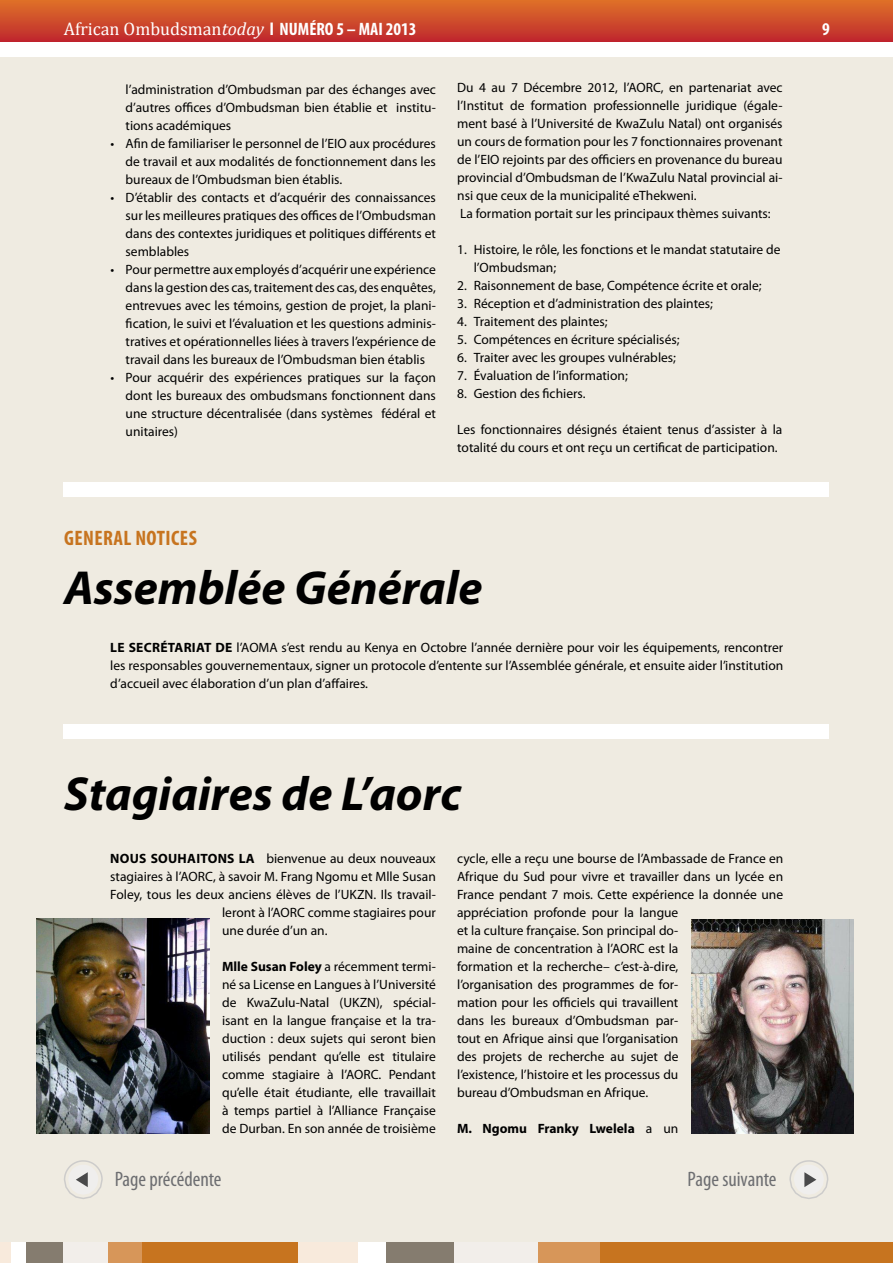
<style>
.page{position:relative;width:893px;height:1263px;background:#fff}
.page>*{position:absolute;margin:0;border:0;box-sizing:border-box;transform-origin:0 0}
.t1{font:italic 700 48px "Myriad Pro";color:#000}
.t2{font:condensed 21px "Myriad Pro";color:#6d6e71}
.t3{font:700 condensed 21px "Myriad Pro";letter-spacing:.02em;color:#c7741f}
.t4{font:18px "Cambria";color:#fff}
.t5{font:700 condensed 18px "Myriad Pro";color:#fff}
.t6{font:13.5px/18px "Myriad Pro";color:#000;text-align:justify}
.t7{font:700 13.5px "Myriad Pro";color:#000}
.s1{font-style:italic}
.s2{font-family:"Myriad Pro";font-weight:700;font-stretch:condensed}
.s3{font-weight:700}
.s4{font-weight:400}
</style>
<div class="page">
<div style="left:0;top:0;width:893px;height:42px;background:linear-gradient(to bottom,#df7228,#bf282e)"></div>
<div style="left:0;top:51px;width:893px;height:1203px;background:#efebe1"></div>
<div style="left:0;top:42px;width:893px;height:15px;background:#fff"></div>
<svg style="left:64px;top:1160px;width:39px;height:39px"></svg>
<div style="left:0;top:1243px;width:309px;height:20px;background:#f8eadc"></div>
<div style="left:11px;top:1243px;width:298px;height:20px;background:#fff"></div>
<div style="left:26px;top:1243px;width:283px;height:20px;background:#857c6f"></div>
<div style="left:63px;top:1243px;width:246px;height:20px;background:#f2eeea"></div>
<div style="left:108px;top:1243px;width:201px;height:20px;background:#d79659"></div>
<div style="left:142px;top:1243px;width:167px;height:20px;background:#c7741f"></div>
<div style="left:298px;top:1243px;width:595px;height:20px;background:#f8eadc"></div>
<div style="left:358px;top:1243px;width:535px;height:20px;background:#fff"></div>
<div style="left:386px;top:1243px;width:507px;height:20px;background:#857c6f"></div>
<div style="left:455px;top:1243px;width:438px;height:20px;background:#f2eeea"></div>
<div style="left:538px;top:1243px;width:355px;height:20px;background:#d79659"></div>
<div style="left:601px;top:1243px;width:292px;height:20px;background:#c7741f"></div>
<svg style="left:789px;top:1160px;width:40px;height:39px"></svg>
<div style="left:63px;top:482px;width:765px;height:15px;background:#fff"></div>
<img style="left:37px;top:918px;width:172px;height:215px">
<img style="left:691px;top:920px;width:162px;height:213px">
<div style="left:63px;top:724px;width:765px;height:15px;background:#fff"></div>
<h3 class="t4" style="left:64px;top:18px;width:354px">African Ombudsman<span class="s1">today</span> <span class="s2">l NUMÉRO 5 – MAI 2013</span></h3>
<p class="t6" style="left:126px;top:80px;width:312px">l’administration d’Ombudsman par des échanges avec d’autres offices d’Ombudsman bien établie et institu&shy;tions académiques</p>
<p class="t6" style="left:126px;top:134px;width:312px;text-indent:-15px">• Afin de familiariser le personnel de l’EIO aux procédures de travail et aux modalités de fonctionnement dans les bureaux de l’Ombudsman bien établis.</p>
<p class="t6" style="left:126px;top:188px;width:312px;text-indent:-15px">• D’établir des contacts et d’acquérir des connaissances sur les meilleures pratiques des offices de l’Ombudsman dans des contextes juridiques et politiques différents et semblables</p>
<p class="t6" style="left:126px;top:260px;width:312px;text-indent:-15px">• Pour permettre aux employés d’acquérir une expérience dans la gestion des cas, traitement des cas, des enquêtes, entrevues avec les témoins, gestion de projet, la plani&shy;fication, le suivi et l’évaluation et les questions adminis&shy;tratives et opérationnelles liées à travers l’expérience de travail dans les bureaux de l’Ombudsman bien établis</p>
<p class="t6" style="left:126px;top:368px;width:312px;text-indent:-15px">• Pour acquérir des expériences pratiques sur la façon dont les bureaux des ombudsmans fonctionnent dans une structure décentralisée (dans systèmes fédéral et unitaires)</p>
<p class="t6" style="left:457px;top:79px;width:327px;text-align:left">Du 4 au 7 Décembre 2012, l’AORC, en partenariat avec l’Institut de formation professionnelle juridique (égale&shy;ment basé à l’Université de KwaZulu Natal) ont organisés un cours de formation pour les 7 fonctionnaires provenant de l’EIO rejoints par des officiers en provenance du bureau provincial d’Ombudsman de l’KwaZulu Natal provincial ai&shy;nsi que ceux de la municipalité eThekweni.<br>La formation portait sur les principaux thèmes suivants:</p>
<p class="t6" style="left:474px;top:240px;width:308px;text-indent:-16px">1. Histoire, le rôle, les fonctions et le mandat statutaire de l’Ombudsman;</p>
<p class="t6" style="left:457px;top:276px;width:306px">2. Raisonnement de base, Compétence écrite et orale;</p>
<p class="t6" style="left:457px;top:294px;width:257px">3. Réception et d’administration des plaintes;</p>
<p class="t6" style="left:457px;top:312px;width:152px">4. Traitement des plaintes;</p>
<p class="t6" style="left:457px;top:330px;width:224px">5. Compétences en écriture spécialisés;</p>
<p class="t6" style="left:457px;top:348px;width:220px">6. Traiter avec les groupes vulnérables;</p>
<p class="t6" style="left:457px;top:366px;width:172px">7. Évaluation de l’information;</p>
<p class="t6" style="left:457px;top:384px;width:130px">8. Gestion des fichiers.</p>
<p class="t6" style="left:457px;top:420px;width:327px">Les fonctionnaires désignés étaient tenus d’assister à la totalité du cours et ont reçu un certificat de participation.</p>
<h2 class="t3" style="left:64px;top:524px;width:125px">GENERAL NOTICES</h2>
<h1 class="t1" style="left:64px;top:556px;width:420px">Assemblée Générale</h1>
<p class="t6" style="left:110px;top:639px;width:675px"><span class="s3">LE SECRÉTARIAT DE</span> l’AOMA s’est rendu au Kenya en Octobre l’année dernière pour voir les équipements, rencontrer les responsables gouvernementaux, signer un protocole d’entente sur l’Assemblée générale, et ensuite aider l’institution d’accueil avec élaboration d’un plan d’affaires.</p>
<h1 class="t1" style="left:64px;top:763px;width:399px">Stagiaires de L’aorc</h1>
<p class="t6" style="left:110px;top:850px;width:327px"><span class="s3">NOUS SOUHAITONS LA</span> bienvenue au deux nouveaux</p>
<p class="t6" style="left:110px;top:868px;width:327px">stagiaires à l’AORC, à savoir M. Frang Ngomu et Mlle Susan</p>
<p class="t6" style="left:110px;top:886px;width:327px">Foley, tous les deux anciens élèves de l’UKZN. Ils travail-</p>
<p class="t6" style="left:222px;top:904px;width:215px">leront à l’AORC comme stagiaires pour</p>
<p class="t6" style="left:222px;top:922px;width:107px">une durée d’un an.</p>
<p class="t6" style="left:222px;top:958px;width:215px"><span class="s3">MLLE SUSAN FOLEY</span> a récemment termi&shy;né sa License en Langues à l’Université de KwaZulu-Natal (UKZN), spécial&shy;isant en la langue française et la tra&shy;duction : deux sujets qui seront bien utilisés pendant qu’elle est titulaire comme stagiaire à l’AORC. Pendant qu’elle était étudiante, elle travaillait à temps partiel à l’Alliance Française de Durban. En son année de troisième</p>
<p class="t6" style="left:457px;top:849px;width:328px;text-align:left">cycle, elle a reçu une bourse de l’Ambassade de France en Afrique du Sud pour vivre et travailler dans un lycée en France pendant 7 mois. Cette expérience la donnée une appréciation profonde pour la langue<br>et la culture française. Son principal do-<br>maine de concentration à l’AORC est la<br>formation et la recherche– c’est-à-dire,<br>l’organisation des programmes de for-<br>mation pour les officiels qui travaillent<br>dans les bureaux d’Ombudsman par-<br>tout en Afrique ainsi que l’organisation<br>des projets de recherche au sujet de<br>l’existence, l’histoire et les processus du<br>bureau d’Ombudsman en Afrique.</p>
<p class="t7" style="left:457px;top:1120px;width:223px">M. NGOMU FRANKY LWELELA <span class="s4">a un</span></p>
<h2 class="t2" style="left:115px;top:1166px;width:108px">Page précédente</h2>
<h2 class="t2" style="left:687px;top:1166px;width:91px">Page suivante</h2>
<h3 class="t5" style="left:822px;top:17px;width:9px">9</h3>
</div>
